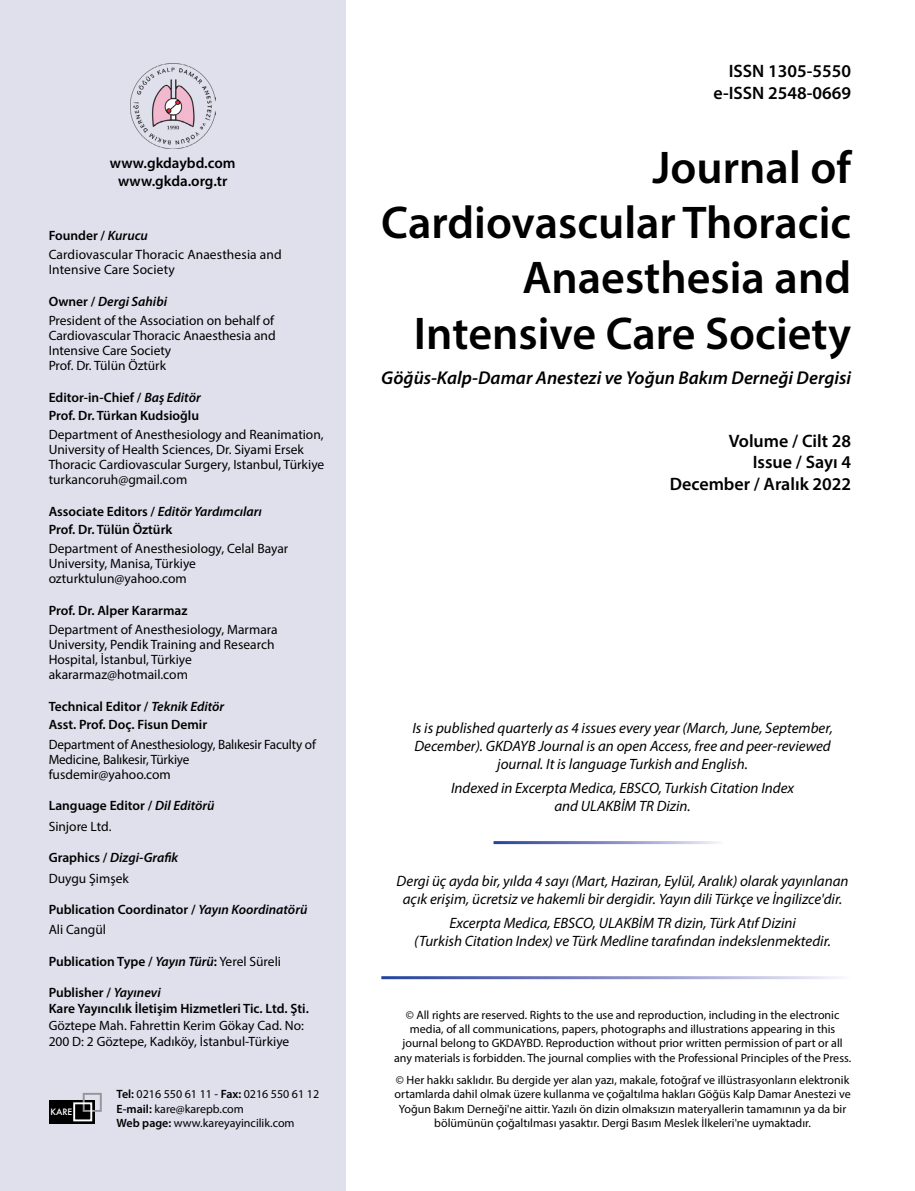
<style>
.page{position:relative;width:915px;height:1191px;background:#fff}
.page>*{position:absolute;margin:0;border:0;box-sizing:border-box;transform-origin:0 0}
.t1{font:600 46.05px/55.2px "Myriad Pro";color:#000;text-align:right}
.t2{font:italic 600 18.6px "Myriad Pro";color:#000}
.t3{font:600 18px/21.6px "Myriad Pro";color:#000;text-align:right}
.t4{font:italic 15px/18px "Myriad Pro";color:#000;text-align:center}
.t5{font:600 15px/18px "Myriad Pro";color:#000;text-align:center}
.t6{font:13.5px/15px "Myriad Pro";color:#000}
.t7{font:600 13.5px/18.3px "Myriad Pro";color:#000}
.t8{font:italic 600 13.5px/20.4px "Myriad Pro";color:#000}
.t9{font:12px/14.4px "Myriad Pro";color:#000;text-align:center}
.t10{font:500 8.55px "Futura";color:#fff}
.s1{font-weight:600}
.s2{font-weight:600;font-style:italic}
.s3{font-style:italic}
.s4{font-weight:400}
.s5{font-style:normal}
.s6{font-weight:400;font-style:normal}
</style>
<div class="page">
<div style="left:0;top:0;width:345px;height:1191px;background:#e0e0ed"></div>
<img style="left:130px;top:64px;width:85px;height:84px">
<div style="left:49px;top:1100px;width:46px;height:23px;background:#000"></div>
<div style="left:83px;top:1092px;width:19px;height:19px;border:2px solid #939598"></div>
<div style="left:73px;top:1102px;width:19px;height:19px;border:2px solid #fff"></div>
<p class="t5" style="left:110px;top:154px;width:127px">www.gkdaybd.com www.gkda.org.tr</p>
<p class="t6" style="left:49px;top:225px;width:234px;line-height:19.2px"><span class="s1">Founder /</span> <span class="s2">Kurucu<br></span>Cardiovascular Thoracic Anaesthesia and</p>
<p class="t6" style="left:49px;top:262px;width:127px">Intensive Care Society</p>
<p class="t6" style="left:49px;top:291px;width:227px;line-height:19.2px"><span class="s1">Owner /</span> <span class="s2">Dergi Sahibi<br></span>President of the Association on behalf of</p>
<p class="t6" style="left:49px;top:327px;width:228px">Cardiovascular Thoracic Anaesthesia and<br>Intensive Care Society<br>Prof. Dr. Tülün Öztürk</p>
<p class="t7" style="left:49px;top:388px;width:153px">Editor-in-Chief / <span class="s3">Baş Editör<br></span>Prof. Dr. Türkan Kudsioğlu</p>
<p class="t6" style="left:49px;top:427px;width:277px">Department of Anesthesiology and Reanimation, University of Health Sciences, Dr. Siyami Ersek Thoracic Cardiovascular Surgery, Istanbul, Türkiye turkancoruh@gmail.com</p>
<p class="t7" style="left:49px;top:502px;width:215px">Associate Editors / <span class="s3">Editör Yardımcıları<br></span>Prof. Dr. Tülün Öztürk</p>
<p class="t6" style="left:49px;top:541px;width:241px">Department of Anesthesiology, Celal Bayar<br>University, Manisa, Türkiye ozturktulun@yahoo.com</p>
<p class="t7" style="left:49px;top:601px;width:140px">Prof. Dr. Alper Kararmaz</p>
<p class="t6" style="left:49px;top:622px;width:230px">Department of Anesthesiology, Marmara University, Pendik Training and Research Hospital, İstanbul, Türkiye akararmaz@hotmail.com</p>
<p class="t7" style="left:49px;top:697px;width:177px">Technical Editor / <span class="s3">Teknik Editör<br></span>Asst. Prof. Doç. Fisun Demir</p>
<p class="t6" style="left:49px;top:736px;width:268px">Department of Anesthesiology, Balıkesir Faculty of<br>Medicine, Balıkesir, Türkiye<br>fusdemir@yahoo.com</p>
<p class="t7" style="left:49px;top:795px;width:167px;line-height:20.4px">Language Editor / <span class="s3">Dil Editörü<br></span><span class="s4">Sinjore Ltd.</span></p>
<p class="t8" style="left:49px;top:847px;width:131px"><span class="s5">Graphics /</span> Dizgi-Grafik<br><span class="s6">Duygu Şimşek</span></p>
<p class="t7" style="left:49px;top:899px;width:260px;line-height:20.4px">Publication Coordinator / <span class="s3">Yayın Koordinatörü<br></span><span class="s4">Ali Cangül</span></p>
<p class="t7" style="left:49px;top:951px;width:234px">Publication Type / <span class="s3">Yayın Türü</span>: <span class="s4">Yerel Süreli</span></p>
<p class="t7" style="left:49px;top:984px;width:261px;line-height:16.2px">Publisher / <span class="s3">Yayınevi<br></span>Kare Yayıncılık İletişim Hizmetleri Tic. Ltd. Şti.</p>
<p class="t6" style="left:49px;top:1016px;width:257px;line-height:16.2px">Göztepe Mah. Fahrettin Kerim Gökay Cad. No:<br>200 D: 2 Göztepe, Kadıköy, İstanbul-Türkiye</p>
<p class="t10" style="left:50px;top:1106px;width:23px">KARE</p>
<p class="t9" style="left:117px;top:1087px;width:204px;text-align:left"><span class="s1">Tel:</span> 0216 550 61 11 - <span class="s1">Fax:</span> 0216 550 61 12<br><span class="s1">E-mail:</span> kare@karepb.com<br><span class="s1">Web page:</span> www.kareyayincilik.com</p>
<h3 class="t3" style="left:713px;top:60px;width:139px">ISSN 1305-5550 e-ISSN 2548-0669</h3>
<h1 class="t1" style="left:381px;top:139px;width:471px">Journal of<br>Cardiovascular Thoracic<br>Anaesthesia and<br>Intensive Care Society</h1>
<h2 class="t2" style="left:381px;top:365px;width:471px">Göğüs-Kalp-Damar Anestezi ve Yoğun Bakım Derneği Dergisi</h2>
<h3 class="t3" style="left:669px;top:429px;width:183px">Volume / Cilt 28<br>Issue / Sayı 4<br>December / Aralık 2022</h3>
<p class="t4" style="left:412px;top:718px;width:422px">Is is published quarterly as 4 issues every year (March, June, September,<br>December). GKDAYB Journal is an open Access, free and peer-reviewed journal. It is language Turkish and English.</p>
<p class="t4" style="left:451px;top:778px;width:344px">Indexed in Excerpta Medica, EBSCO, Turkish Citation Index and ULAKBİM TR Dizin.</p>
<p class="t4" style="left:396px;top:871px;width:453px">Dergi üç ayda bir, yılda 4 sayı (Mart, Haziran, Eylül, Aralık) olarak yayınlanan açık erişim, ücretsiz ve hakemli bir dergidir. Yayın dili Türkçe ve İngilizce'dir.</p>
<p class="t4" style="left:414px;top:913px;width:418px">Excerpta Medica, EBSCO, ULAKBİM TR dizin, Türk Atıf Dizini<br>(Turkish Citation Index) ve Türk Medline tarafından indekslenmektedir.</p>
<p class="t9" style="left:394px;top:1007px;width:458px">© All rights are reserved. Rights to the use and reproduction, including in the electronic media, of all communications, papers, photographs and illustrations appearing in this journal belong to GKDAYBD. Reproduction without prior written permission of part or all any materials is forbidden. The journal complies with the Professional Principles of the Press.</p>
<p class="t9" style="left:394px;top:1072px;width:457px">© Her hakkı saklıdır. Bu dergide yer alan yazı, makale, fotoğraf ve illüstrasyonların elektronik ortamlarda dahil olmak üzere kullanma ve çoğaltılma hakları Göğüs Kalp Damar Anestezi ve Yoğun Bakım Derneği'ne aittir. Yazılı ön dizin olmaksızın materyallerin tamamının ya da bir bölümünün çoğaltılması yasaktır. Dergi Basım Meslek İlkeleri'ne uymaktadır.</p>
</div>
